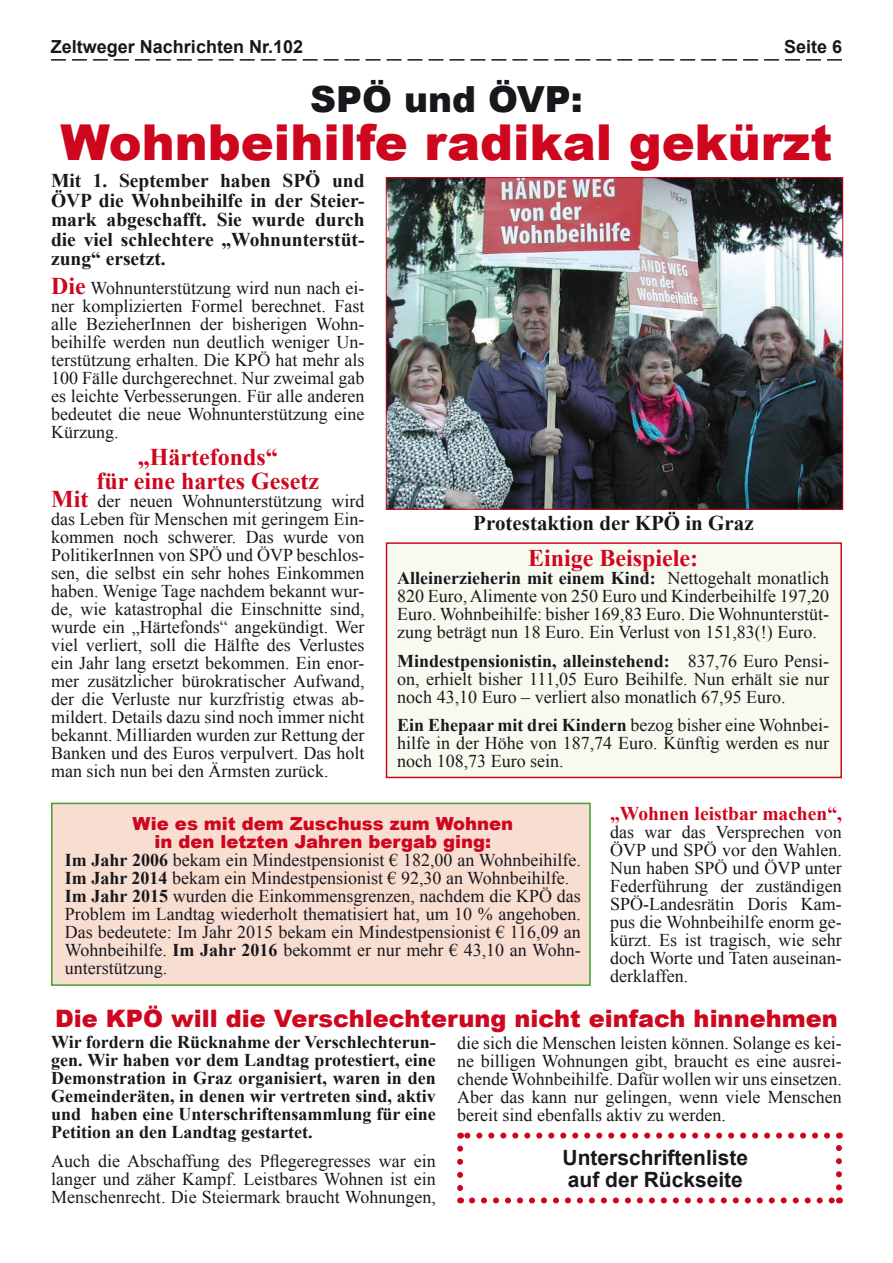
<style>
.page{position:relative;width:893px;height:1263px;background:#fff}
.page>*{position:absolute;margin:0;border:0;box-sizing:border-box;transform-origin:0 0}
.t1{font:900 49.5px "Arial";color:#ce061e}
.t2{font:900 36px "Arial";color:#1a171c}
.t3{font:900 24px "Arial";color:#ce061e}
.t4{font:700 24px "Times New Roman";color:#ce061e}
.t5{font:700 21px "Arial";color:#1a171c}
.t6{font:700 21px "Times New Roman";color:#1a171c}
.t7{font:700 19.5px/19.5px "Times New Roman";color:#1a171c;text-align:justify}
.t8{font:700 19.5px "Times New Roman";color:#ce061e}
.t9{font:18px/18px "Times New Roman";color:#1a171c;text-align:justify}
.t10{font:700 18px/18px "Times New Roman";color:#1a171c;text-align:justify}
.t11{font:900 18px "Arial";color:#ce061e}
.t12{font:700 18px "Arial";color:#1a171c}
.s1{font-weight:700;font-size:24px;color:#ce061e}
.s2{font-weight:700}
</style>
<div class="page">
<div style="left:51px;top:803px;width:540px;height:183px;background:#f7ded1;border:2px solid #45a22b"></div>
<svg style="left:51px;top:59px;width:791px;height:2px"></svg>
<div style="left:386px;top:542px;width:456px;height:236px;background:#f7faef;border:2px solid #ce061e"></div>
<img style="left:388px;top:179px;width:453px;height:328px">
<div style="left:386px;top:177px;width:457px;height:332px;border:1px solid #cd071e"></div>
<svg style="left:472px;top:1197px;width:361px;height:6px"></svg>
<svg style="left:457px;top:1148px;width:6px;height:55px"></svg>
<svg style="left:836px;top:1132px;width:6px;height:55px"></svg>
<svg style="left:460px;top:1132px;width:367px;height:6px"></svg>
<p class="t12" style="left:51px;top:34px;width:254px">Zeltweger Nachrichten Nr.102</p>
<p class="t12" style="left:784px;top:34px;width:60px">Seite 6</p>
<p class="t2" style="left:310px;top:73px;width:274px">SPÖ und ÖVP:</p>
<p class="t1" style="left:61px;top:107px;width:773px">Wohnbeihilfe radikal gekürzt</p>
<p class="t7" style="left:51px;top:171px;width:315px">Mit 1. September haben SPÖ und ÖVP die Wohnbeihilfe in der Steier&shy;mark abgeschafft. Sie wurde durch die viel schlechtere „Wohnunterstüt&shy;zung“ ersetzt.</p>
<p class="t9" style="left:51px;top:279px;width:315px"><span class="s1">Die</span> Wohnunterstützung wird nun nach ei&shy;ner komplizierten Formel berechnet. Fast alle BezieherInnen der bisherigen Wohn&shy;beihilfe werden nun deutlich weniger Un&shy;terstützung erhalten. Die KPÖ hat mehr als 100 Fälle durchgerechnet. Nur zweimal gab es leichte Verbesserungen. Für alle anderen bedeutet die neue Wohnunterstützung eine Kürzung.</p>
<p class="t4" style="left:138px;top:440px;width:141px">„Härtefonds“</p>
<p class="t4" style="left:96px;top:464px;width:224px">für eine hartes Gesetz</p>
<p class="t9" style="left:51px;top:492px;width:315px"><span class="s1">Mit</span> der neuen Wohnunterstützung wird das Leben für Menschen mit geringem Ein&shy;kommen noch schwerer. Das wurde von PolitikerInnen von SPÖ und ÖVP beschlos&shy;sen, die selbst ein sehr hohes Einkommen haben. Wenige Tage nachdem bekannt wur&shy;de, wie katastrophal die Einschnitte sind, wurde ein „Härtefonds“ angekündigt. Wer viel verliert, soll die Hälfte des Verlustes ein Jahr lang ersetzt bekommen. Ein enor&shy;mer zusätzlicher bürokratischer Aufwand, der die Verluste nur kurzfristig etwas ab&shy;mildert. Details dazu sind noch immer nicht bekannt. Milliarden wurden zur Rettung der Banken und des Euros verpulvert. Das holt man sich nun bei den Ärmsten zurück.</p>
<p class="t6" style="left:473px;top:508px;width:282px">Protestaktion der KPÖ in Graz</p>
<p class="t4" style="left:528px;top:541px;width:172px">Einige Beispiele:</p>
<p class="t9" style="left:397px;top:569px;width:433px"><span class="s2">Alleinerzieherin mit einem Kind:</span> Nettogehalt monatlich 820 Euro, Alimente von 250 Euro und Kinderbeihilfe 197,20<br>Euro. Wohnbeihilfe: bisher 169,83 Euro. Die Wohnunterstüt&shy;zung beträgt nun 18 Euro. Ein Verlust von 151,83(!) Euro.</p>
<p class="t9" style="left:397px;top:651px;width:433px"><span class="s2">Mindestpensionistin, alleinstehend:</span> 837,76 Euro Pensi&shy;on, erhielt bisher 111,05 Euro Beihilfe. Nun erhält sie nur noch 43,10 Euro – verliert also monatlich 67,95 Euro.</p>
<p class="t9" style="left:397px;top:716px;width:433px"><span class="s2">Ein Ehepaar mit drei Kindern</span> bezog bisher eine Wohnbei&shy;hilfe in der Höhe von 187,74 Euro. Künftig werden es nur noch 108,73 Euro sein.</p>
<p class="t8" style="left:610px;top:800px;width:233px">„Wohnen leistbar machen“,</p>
<p class="t9" style="left:610px;top:823px;width:233px">das war das Versprechen von ÖVP und SPÖ vor den Wahlen.<br>Nun haben SPÖ und ÖVP unter Federführung der zuständigen SPÖ-Landesrätin Doris Kam&shy;pus die Wohnbeihilfe enorm ge&shy;kürzt. Es ist tragisch, wie sehr doch Worte und Taten auseinan&shy;derklaffen.</p>
<p class="t11" style="left:132px;top:811px;width:382px">Wie es mit dem Zuschuss zum Wohnen</p>
<p class="t11" style="left:154px;top:829px;width:338px">in den letzten Jahren bergab ging:</p>
<p class="t9" style="left:65px;top:851px;width:517px"><span class="s2">Im Jahr 2006</span> bekam ein Mindestpensionist € 182,00 an Wohnbeihilfe.<br><span class="s2">Im Jahr 2014</span> bekam ein Mindestpensionist € 92,30 an Wohnbeihilfe.</p>
<p class="t9" style="left:65px;top:887px;width:518px"><span class="s2">Im Jahr 2015</span> wurden die Einkommensgrenzen, nachdem die KPÖ das Problem im Landtag wiederholt thematisiert hat, um 10 % angehoben.<br>Das bedeutete: Im Jahr 2015 bekam ein Mindestpensionist € 116,09 an Wohnbeihilfe. <span class="s2">Im Jahr 2016</span> bekommt er nur mehr € 43,10 an Wohn&shy;unterstützung.</p>
<p class="t3" style="left:55px;top:1001px;width:784px">Die KPÖ will die Verschlechterung nicht einfach hinnehmen</p>
<p class="t10" style="left:51px;top:1033px;width:386px">Wir fordern die Rücknahme der Verschlechterun&shy;gen. Wir haben vor dem Landtag protestiert, eine Demonstration in Graz organisiert, waren in den Gemeinderäten, in denen wir vertreten sind, aktiv und haben eine Unterschriftensammlung für eine Petition an den Landtag gestartet.</p>
<p class="t9" style="left:51px;top:1151px;width:386px">Auch die Abschaffung des Pflegeregresses war ein langer und zäher Kampf. Leistbares Wohnen ist ein Menschenrecht. Die Steiermark braucht Wohnungen,</p>
<p class="t9" style="left:457px;top:1034px;width:386px">die sich die Menschen leisten können. Solange es kei&shy;ne billigen Wohnungen gibt, braucht es eine ausrei&shy;chende Wohnbeihilfe. Dafür wollen wir uns einsetzen.<br>Aber das kann nur gelingen, wenn viele Menschen bereit sind ebenfalls aktiv zu werden.</p>
<p class="t5" style="left:563px;top:1143px;width:187px">Unterschriftenliste</p>
<p class="t5" style="left:568px;top:1166px;width:177px">auf der Rückseite</p>
</div>
